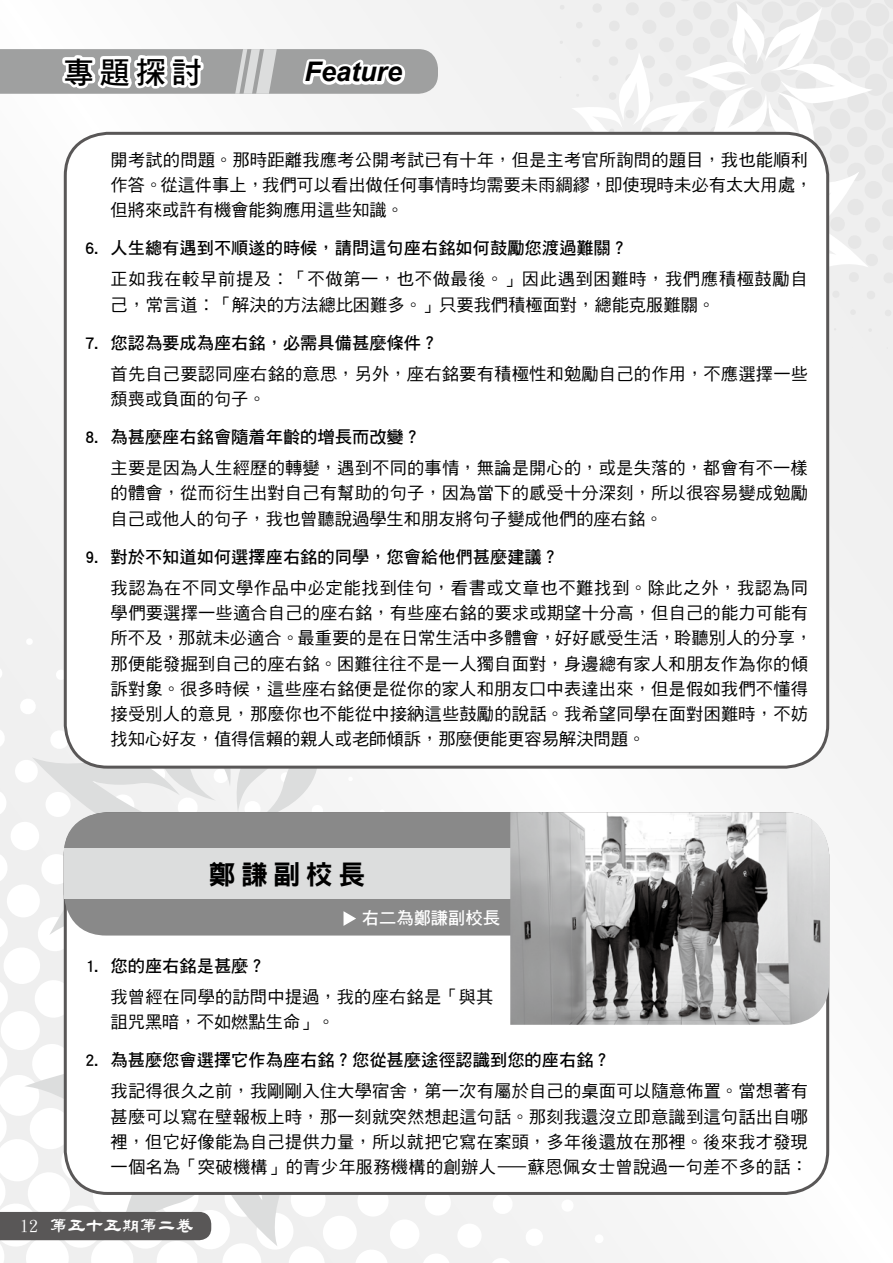
<style>
.page{position:relative;width:893px;height:1263px;background:#f6f6f6}
.page>*{position:absolute;margin:0;border:0;box-sizing:border-box;transform-origin:0 0}
.t1{font:30px "DF Hei Std W7";color:#000}
.t2{font:italic 700 27px "Arial";color:#000}
.t3{font:27px "DF Hei Std W9";letter-spacing:.2em;color:#000}
.t4{font:17.25px/25.2px "DF Hei Std W5";letter-spacing:.01em;color:#000}
.t5{font:17.25px "DF Hei Std W7";color:#000}
.t6{font:17.25px/25.2px "DF Hei Std W5";letter-spacing:.04em;color:#000}
.t7{font:17.25px "DF Hei Std W7";color:#fff}
.t8{font:15.45px "winman tun 10002";color:#fff;scale:1.16 1}
</style>
<div class="page">
<svg style="left:559px;top:0;width:334px;height:349px"></svg>
<svg style="left:562px;top:3px;width:311px;height:319px"></svg>
<svg style="left:32px;top:656px;width:285px;height:288px"></svg>
<svg style="left:24px;top:944px;width:256px;height:302px"></svg>
<div style="left:65px;top:133px;width:763px;height:634px;background:#fff;border-radius:43px"></div>
<div style="left:64px;top:132px;width:765px;height:637px;border:3px solid #595757;border-radius:43px"></div>
<div style="left:65px;top:814px;width:763px;height:379px;background:#fff;border-radius:43px"></div>
<div style="left:64px;top:812px;width:446px;height:123px;background:#898989"></div>
<div style="left:64px;top:848px;width:492px;height:51px;background:#dcdddd"></div>
<svg style="left:343px;top:911px;width:13px;height:15px"></svg>
<img style="left:510px;top:812px;width:319px;height:213px">
<svg style="left:0;top:49px;width:438px;height:45px"></svg>
<div style="left:0;top:1212px;width:211px;height:28px;background:#595757"></div>
<h1 class="t1" style="left:64px;top:56px;width:140px">專題探討</h1>
<h2 class="t2" style="left:305px;top:54px;width:99px">Feature</h2>
<p class="t4" style="left:111px;top:147px;width:703px">開考試的問題。那時距離我應考公開考試已有十年，但是主考官所詢問的題目，我也能順利作答。從這件事上，我們可以看出做任何事情時均需要未雨綢繆，即使現時未必有太大用處，但將來或許有機會能夠應用這些知識。</p>
<p class="t5" style="left:85px;top:239px;width:545px">6. 人生總有遇到不順遂的時候，請問這句座右銘如何鼓勵您渡過難關？</p>
<p class="t6" style="left:111px;top:266px;width:699px">正如我在較早前提及︰「不做第一，也不做最後。」因此遇到困難時，我們應積極鼓勵自己，常言道︰「解決的方法總比困難多。」只要我們積極面對，總能克服難關。</p>
<p class="t5" style="left:85px;top:333px;width:355px">7. 您認為要成為座右銘，必需具備甚麼條件？</p>
<p class="t4" style="left:111px;top:361px;width:699px">首先自己要認同座右銘的意思，另外，座右銘要有積極性和勉勵自己的作用，不應選擇一些頹喪或負面的句子。</p>
<p class="t5" style="left:85px;top:427px;width:338px">8. 為甚麼座右銘會隨着年齡的增長而改變？</p>
<p class="t4" style="left:111px;top:455px;width:699px;text-align:justify">主要是因為人生經歷的轉變，遇到不同的事情，無論是開心的，或是失落的，都會有不一樣的體會，從而衍生出對自己有幫助的句子，因為當下的感受十分深刻，所以很容易變成勉勵自己或他人的句子，我也曾聽說過學生和朋友將句子變成他們的座右銘。</p>
<p class="t5" style="left:85px;top:547px;width:476px">9. 對於不知道如何選擇座右銘的同學，您會給他們甚麼建議？</p>
<p class="t4" style="left:111px;top:575px;width:703px">我認為在不同文學作品中必定能找到佳句，看書或文章也不難找到。除此之外，我認為同學們要選擇一些適合自己的座右銘，有些座右銘的要求或期望十分高，但自己的能力可能有所不及，那就未必適合。最重要的是在日常生活中多體會，好好感受生活，聆聽別人的分享，那便能發掘到自己的座右銘。困難往往不是一人獨自面對，身邊總有家人和朋友作為你的傾訴對象。很多時候，這些座右銘便是從你的家人和朋友口中表達出來，但是假如我們不懂得接受別人的意見，那麼你也不能從中接納這些鼓勵的說話。我希望同學在面對困難時，不妨找知心好友，值得信賴的親人或老師傾訴，那麼便能更容易解決問題。</p>
<h2 class="t3" style="left:209px;top:859px;width:158px">鄭謙副校長</h2>
<p class="t7" style="left:362px;top:909px;width:140px">右二為鄭謙副校長</p>
<p class="t5" style="left:85px;top:956px;width:182px">1. 您的座右銘是甚麼？</p>
<p class="t4" style="left:111px;top:984px;width:384px">我曾經在同學的訪問中提過，我的座右銘是「與其詛咒黑暗，不如燃點生命」。</p>
<p class="t5" style="left:85px;top:1050px;width:527px">2. 為甚麼您會選擇它作為座右銘？您從甚麼途徑認識到您的座右銘？</p>
<p class="t4" style="left:111px;top:1078px;width:699px;text-align:justify">我記得很久之前，我剛剛入住大學宿舍，第一次有屬於自己的桌面可以隨意佈置。當想著有甚麼可以寫在壁報板上時，那一刻就突然想起這句話。那刻我還沒立即意識到這句話出自哪裡，但它好像能為自己提供力量，所以就把它寫在案頭，多年後還放在那裡。後來我才發現一個名為「突破機構」的青少年服務機構的創辦人—蘇恩佩女士曾說過一句差不多的話：</p>
<p class="t8" style="left:20px;top:1218px;width:151px">12 第五十五期第二卷</p>
</div>
